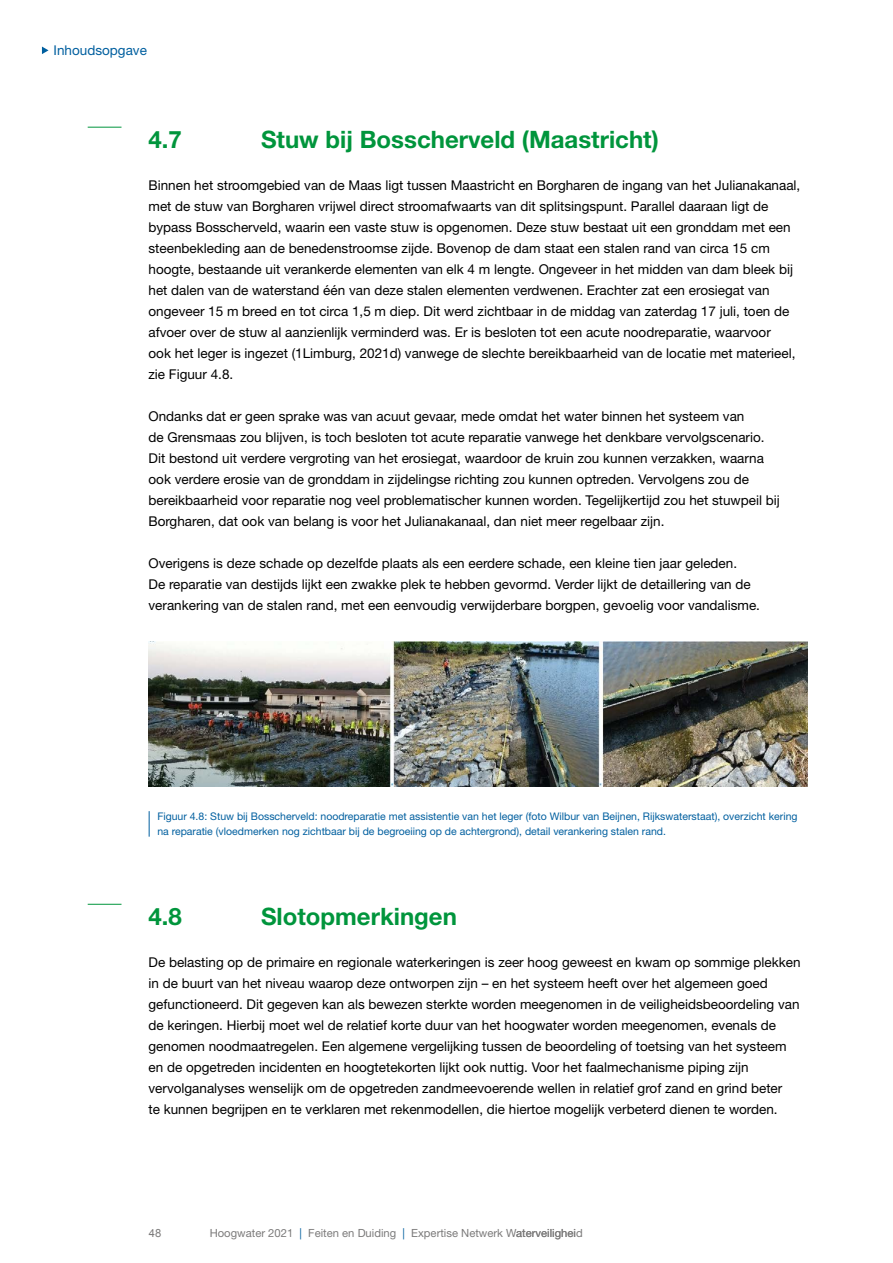
<style>
.page{position:relative;width:893px;height:1263px;background:#fff}
.page>*{position:absolute;margin:0;border:0;box-sizing:border-box;transform-origin:0 0}
.t1{font:700 24px "Helvetica Neue LT Std";color:#00953c}
.t2{font:13.5px/21px "Helvetica Neue LT Std";color:#000}
.t3{font:13.5px "Helvetica Neue LT Std";color:#005f9f}
.t4{font:11.25px "Helvetica Neue LT Std";color:#7c7b7b}
.t5{font:11.25px "Arial";color:#7c7b7b}
.t6{font:10.5px "Helvetica Neue LT Std";color:#005f9f}
.s1{color:#005f9f}
</style>
<div class="page">
<svg style="left:42px;top:47px;width:7px;height:7px"></svg>
<svg style="left:149px;top:811px;width:1px;height:26px"></svg>
<img style="left:149px;top:642px;width:659px;height:145px">
<hr style="left:88px;top:127px;width:34px;height:1px;background:#00953c">
<hr style="left:88px;top:904px;width:34px;height:1px;background:#00953c">
<p class="t3" style="left:54px;top:42px;width:95px">Inhoudsopgave</p>
<p class="t1" style="left:148px;top:124px;width:35px">4.7</p>
<p class="t1" style="left:261px;top:124px;width:399px">Stuw bij Bosscherveld (Maastricht)</p>
<p class="t2" style="left:148px;top:174px;width:653px">Binnen het stroomgebied van de Maas ligt tussen Maastricht en Borgharen de ingang van het Julianakanaal, met de stuw van Borgharen vrijwel direct stroomafwaarts van dit splitsingspunt. Parallel daaraan ligt de bypass Bosscherveld, waarin een vaste stuw is opgenomen. Deze stuw bestaat uit een gronddam met een steenbekleding aan de benedenstroomse zijde. Bovenop de dam staat een stalen rand van circa 15 cm hoogte, bestaande uit verankerde elementen van elk 4 m lengte. Ongeveer in het midden van dam bleek bij</p>
<p class="t2" style="left:148px;top:300px;width:642px">ongeveer 15 m breed en tot circa 1,5 m diep. Dit werd zichtbaar in de middag van zaterdag 17 juli, toen de</p>
<p class="t2" style="left:148px;top:279px;width:623px">het dalen van de waterstand één van deze stalen elementen verdwenen. Erachter zat een erosiegat van</p>
<p class="t2" style="left:148px;top:321px;width:624px">afvoer over de stuw al aanzienlijk verminderd was. Er is besloten tot een acute noodreparatie, waarvoor</p>
<p class="t2" style="left:148px;top:342px;width:649px">ook het leger is ingezet (1Limburg, 2021d) vanwege de slechte bereikbaarheid van de locatie met materieel,</p>
<p class="t2" style="left:148px;top:363px;width:86px">zie Figuur 4.8.</p>
<p class="t2" style="left:148px;top:405px;width:618px">Ondanks dat er geen sprake was van acuut gevaar, mede omdat het water binnen het systeem van<br>de Grensmaas zou blijven, is toch besloten tot acute reparatie vanwege het denkbare vervolgscenario.<br>Dit bestond uit verdere vergroting van het erosiegat, waardoor de kruin zou kunnen verzakken, waarna ook verdere erosie van de gronddam in zijdelingse richting zou kunnen optreden. Vervolgens zou de</p>
<p class="t2" style="left:148px;top:489px;width:633px">bereikbaarheid voor reparatie nog veel problematischer kunnen worden. Tegelijkertijd zou het stuwpeil bij<br>Borgharen, dat ook van belang is voor het Julianakanaal, dan niet meer regelbaar zijn.</p>
<p class="t2" style="left:148px;top:552px;width:604px">Overigens is deze schade op dezelfde plaats als een eerdere schade, een kleine tien jaar geleden.<br>De reparatie van destijds lijkt een zwakke plek te hebben gevormd. Verder lijkt de detaillering van de</p>
<p class="t2" style="left:148px;top:594px;width:613px">verankering van de stalen rand, met een eenvoudig verwijderbare borgpen, gevoelig voor vandalisme.</p>
<p class="t6" style="left:157px;top:810px;width:642px">Figuur 4.8: Stuw bij Bosscherveld: noodreparatie met assistentie van het leger (foto Wilbur van Beijnen, Rijkswaterstaat), overzicht kering</p>
<p class="t6" style="left:157px;top:825px;width:510px">na reparatie (vloedmerken nog zichtbaar bij de begroeiing op de achtergrond), detail verankering stalen rand.</p>
<h1 class="t1" style="left:148px;top:901px;width:35px">4.8</h1>
<p class="t1" style="left:261px;top:901px;width:197px">Slotopmerkingen</p>
<p class="t2" style="left:148px;top:951px;width:654px">De belasting op de primaire en regionale waterkeringen is zeer hoog geweest en kwam op sommige plekken</p>
<p class="t2" style="left:148px;top:993px;width:653px">gefunctioneerd. Dit gegeven kan als bewezen sterkte worden meegenomen in de veiligheidsbeoordeling van de keringen. Hierbij moet wel de relatief korte duur van het hoogwater worden meegenomen, evenals de</p>
<p class="t2" style="left:148px;top:972px;width:621px">in de buurt van het niveau waarop deze ontworpen zijn – en het systeem heeft over het algemeen goed</p>
<p class="t2" style="left:148px;top:1035px;width:640px">genomen noodmaatregelen. Een algemene vergelijking tussen de beoordeling of toetsing van het systeem en de opgetreden incidenten en hoogtetekorten lijkt ook nuttig. Voor het faalmechanisme piping zijn vervolganalyses wenselijk om de opgetreden zandmeevoerende wellen in relatief grof zand en grind beter</p>
<p class="t2" style="left:148px;top:1098px;width:631px">te kunnen begrijpen en te verklaren met rekenmodellen, die hiertoe mogelijk verbeterd dienen te worden.</p>
<p class="t5" style="left:149px;top:1225px;width:14px">48</p>
<p class="t4" style="left:210px;top:1226px;width:374px">Hoogwater 2021 <span class="s1">|</span> Feiten en Duiding <span class="s1">|</span> Expertise Netwerk Waterveiligheid</p>
</div>
